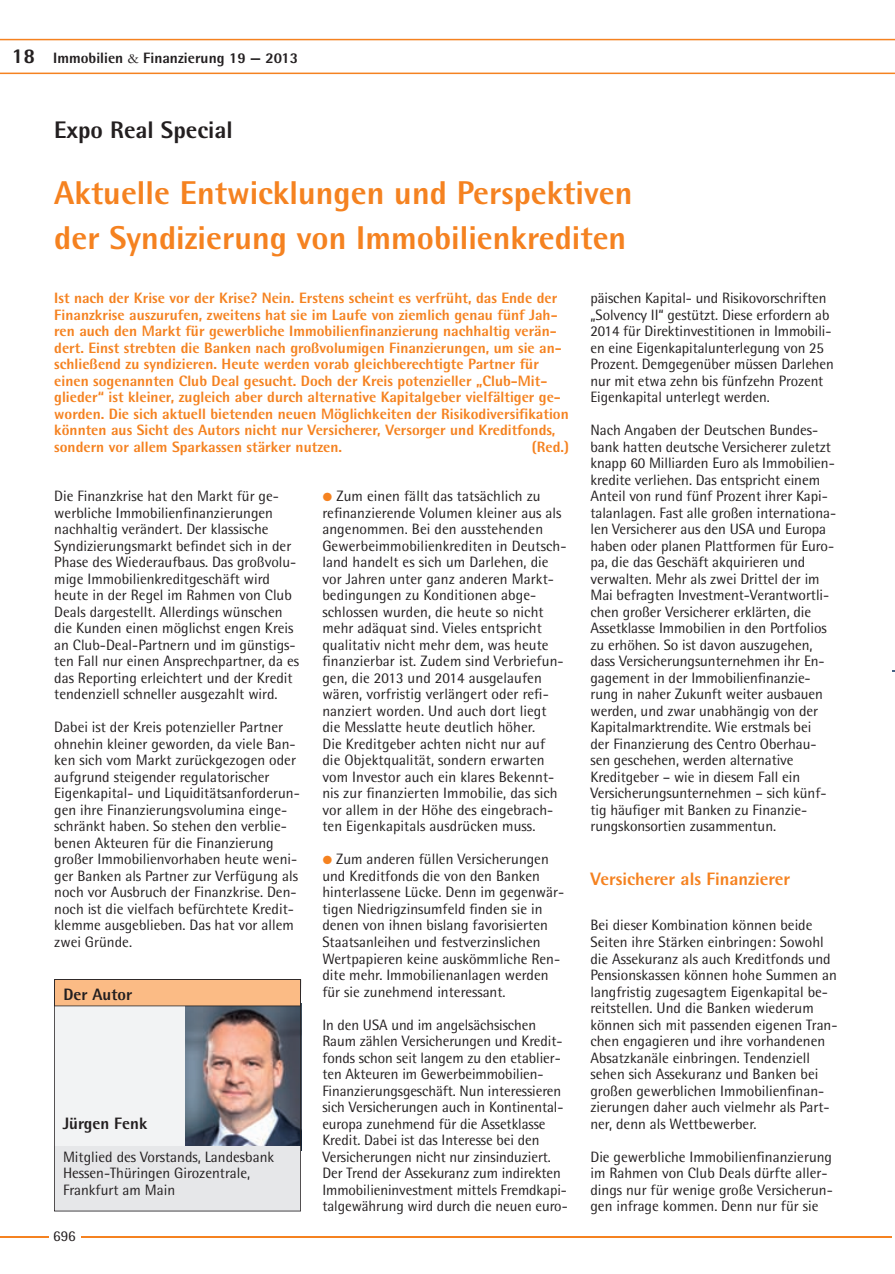
<style>
.page{position:relative;width:895px;height:1274px;background:#fff}
.page>*{position:absolute;margin:0;border:0;box-sizing:border-box;transform-origin:0 0}
.t1{font:800 33px/45px "Rotis Semi Sans";color:#f58220}
.t2{font:800 24px "Rotis Semi Sans";color:#231f20}
.t3{font:800 21px "Rotis Semi Sans";color:#231f20}
.t4{font:800 18px "Rotis Semi Sans";color:#f58220}
.t5{font:800 16.5px "Rotis Semi Sans";color:#231f20}
.t6{font:15px/16.5px "Rotis Semi Sans";color:#231f20}
.t7{font:800 15px/16.5px "Rotis Semi Sans";color:#f58220}
.t8{font:800 15px "Rotis Semi Sans";color:#231f20}
.s1{font-family:"Garamond";font-weight:400}
.s2{font-family:"European Pi Three";font-size:12px;color:#f58220}
</style>
<div class="page">
<hr style="left:0;top:1236px;width:894px;height:1px;background:#f58220">
<div style="left:49px;top:1220px;width:31px;height:31px;background:#fff"></div>
<svg style="left:0;top:39px;width:894px;height:35px"></svg>
<svg style="left:54px;top:979px;width:247px;height:232px"></svg>
<hr style="left:892px;top:1219px;width:2px;height:41px;background:#fff">
<h3 class="t3" style="left:12px;top:43px;width:25px">18</h3>
<p class="t8" style="left:53px;top:49px;width:246px">Immobilien <span class="s1">&amp;</span> Finanzierung 19 — 2013</p>
<h2 class="t2" style="left:54px;top:115px;width:180px">Expo Real Special</h2>
<h1 class="t1" style="left:54px;top:169px;width:579px">Aktuelle Entwicklungen und Perspektiven der Syndizierung von Immobilienkrediten</h1>
<p class="t7" style="left:54px;top:289px;width:516px">Ist nach der Krise vor der Krise? Nein. Erstens scheint es verfrüht, das Ende der Finanzkrise auszurufen, zweitens hat sie im Laufe von ziemlich genau fünf Jah&shy;ren auch den Markt für gewerbliche Immobilienfinanzierung nachhaltig verän&shy;dert. Einst strebten die Banken nach großvolumigen Finanzierungen, um sie an&shy;schließend zu syndizieren. Heute werden vorab gleichberechtigte Partner für einen sogenannten Club Deal gesucht. Doch der Kreis potenzieller „Club-Mit&shy;glieder“ ist kleiner, zugleich aber durch alternative Kapitalgeber vielfältiger ge&shy;worden. Die sich aktuell bietenden neuen Möglichkeiten der Risikodiversifikation könnten aus Sicht des Autors nicht nur Versicherer, Versorger und Kreditfonds, sondern vor allem Sparkassen stärker nutzen.</p>
<p class="t7" style="left:531px;top:438px;width:39px">(Red.)</p>
<p class="t6" style="left:54px;top:488px;width:246px">Die Finanzkrise hat den Markt für ge&shy;werbliche Immobilienfinanzierungen nachhaltig verändert. Der klassische Syndizierungsmarkt befindet sich in der Phase des Wiederaufbaus. Das großvolu&shy;mige Immobilienkreditgeschäft wird heute in der Regel im Rahmen von Club Deals dargestellt. Allerdings wünschen die Kunden einen möglichst engen Kreis an Club-Deal-Partnern und im günstigs&shy;ten Fall nur einen Ansprechpartner, da es das Reporting erleichtert und der Kredit tendenziell schneller ausgezahlt wird.</p>
<p class="t6" style="left:54px;top:719px;width:247px">Dabei ist der Kreis potenzieller Partner ohnehin kleiner geworden, da viele Ban&shy;ken sich vom Markt zurückgezogen oder aufgrund steigender regulatorischer Eigenkapital- und Liquiditätsanforderun&shy;gen ihre Finanzierungsvolumina einge&shy;schränkt haben. So stehen den verblie&shy;benen Akteuren für die Finanzierung großer Immobilienvorhaben heute weni&shy;ger Banken als Partner zur Verfügung als noch vor Ausbruch der Finanzkrise. Den&shy;noch ist die vielfach befürchtete Kredit&shy;klemme ausgeblieben. Das hat vor allem zwei Gründe.</p>
<p class="t5" style="left:63px;top:983px;width:70px">Der Autor</p>
<p class="t5" style="left:63px;top:1112px;width:86px">Jürgen Fenk</p>
<p class="t6" style="left:63px;top:1148px;width:212px">Mitglied des Vorstands, Landesbank<br>Hessen-Thüringen Girozentrale,<br>Frankfurt am Main</p>
<p class="t6" style="left:53px;top:1227px;width:24px">696</p>
<p class="t6" style="left:54px;top:1230px;width:22px">xxx</p>
<p class="t6" style="left:322px;top:488px;width:245px"><span class="s2">P</span> Zum einen fällt das tatsächlich zu refinanzierende Volumen kleiner aus als angenommen. Bei den ausstehenden Gewerbeimmobilienkrediten in Deutsch&shy;land handelt es sich um Darlehen, die vor Jahren unter ganz anderen Markt&shy;bedingungen zu Konditionen abge&shy;schlossen wurden, die heute so nicht mehr adäquat sind. Vieles entspricht qualitativ nicht mehr dem, was heute finanzierbar ist. Zudem sind Verbriefun&shy;gen, die 2013 und 2014 ausgelaufen wären, vorfristig verlängert oder refi&shy;nanziert worden. Und auch dort liegt die Messlatte heute deutlich höher.<br>Die Kreditgeber achten nicht nur auf die Objektqualität, sondern erwarten vom Investor auch ein klares Bekennt&shy;nis zur finanzierten Immobilie, das sich vor allem in der Höhe des eingebrach&shy;ten Eigenkapitals ausdrücken muss.</p>
<p class="t6" style="left:322px;top:851px;width:243px"><span class="s2">P</span> Zum anderen füllen Versicherungen und Kreditfonds die von den Banken hinterlassene Lücke. Denn im gegenwär&shy;tigen Niedrigzinsumfeld finden sie in denen von ihnen bislang favorisierten Staatsanleihen und festverzinslichen Wertpapieren keine auskömmliche Ren&shy;dite mehr. Immobilienanlagen werden für sie zunehmend interessant.</p>
<p class="t6" style="left:322px;top:1016px;width:247px">In den USA und im angelsächsischen Raum zählen Versicherungen und Kredit&shy;fonds schon seit langem zu den etablier&shy;ten Akteuren im Gewerbeimmobilien-Finanzierungsgeschäft. Nun interessieren sich Versicherungen auch in Kontinental&shy;europa zunehmend für die Assetklasse Kredit. Dabei ist das Interesse bei den Versicherungen nicht nur zinsinduziert.<br>Der Trend der Assekuranz zum indirekten Immobilieninvestment mittels Fremdkapi&shy;talgewährung wird durch die neuen euro-</p>
<p class="t6" style="left:590px;top:290px;width:245px">päischen Kapital- und Risikovorschriften „Solvency II“ gestützt. Diese erfordern ab 2014 für Direktinvestitionen in Immobili&shy;en eine Eigenkapitalunterlegung von 25<br>Prozent. Demgegenüber müssen Darlehen nur mit etwa zehn bis fünfzehn Prozent Eigenkapital unterlegt werden.</p>
<p class="t6" style="left:590px;top:422px;width:247px">Nach Angaben der Deutschen Bundes&shy;bank hatten deutsche Versicherer zuletzt knapp 60 Milliarden Euro als Immobilien&shy;kredite verliehen. Das entspricht einem Anteil von rund fünf Prozent ihrer Kapi&shy;talanlagen. Fast alle großen internationa&shy;len Versicherer aus den USA und Europa haben oder planen Plattformen für Euro&shy;pa, die das Geschäft akquirieren und verwalten. Mehr als zwei Drittel der im Mai befragten Investment-Verantwortli&shy;chen großer Versicherer erklärten, die Assetklasse Immobilien in den Portfolios zu erhöhen. So ist davon auszugehen, dass Versicherungsunternehmen ihr En&shy;gagement in der Immobilienfinanzie&shy;rung in naher Zukunft weiter ausbauen werden, und zwar unabhängig von der Kapitalmarktrendite. Wie erstmals bei<br>der Finanzierung des Centro Oberhau&shy;sen geschehen, werden alternative Kreditgeber – wie in diesem Fall ein Versicherungsunternehmen – sich künf&shy;tig häufiger mit Banken zu Finanzie&shy;rungskonsortien zusammentun.</p>
<p class="t4" style="left:590px;top:868px;width:201px">Versicherer als Finanzierer</p>
<p class="t6" style="left:590px;top:917px;width:248px">Bei dieser Kombination können beide Seiten ihre Stärken einbringen: Sowohl die Assekuranz als auch Kreditfonds und Pensionskassen können hohe Summen an langfristig zugesagtem Eigenkapital be&shy;reitstellen. Und die Banken wiederum können sich mit passenden eigenen Tran&shy;chen engagieren und ihre vorhandenen Absatzkanäle einbringen. Tendenziell sehen sich Assekuranz und Banken bei großen gewerblichen Immobilienfinan&shy;zierungen daher auch vielmehr als Part&shy;ner, denn als Wettbewerber.</p>
<p class="t6" style="left:590px;top:1148px;width:244px">Die gewerbliche Immobilienfinanzierung im Rahmen von Club Deals dürfte aller&shy;dings nur für wenige große Versicherun&shy;gen infrage kommen. Denn nur für sie</p>
</div>
